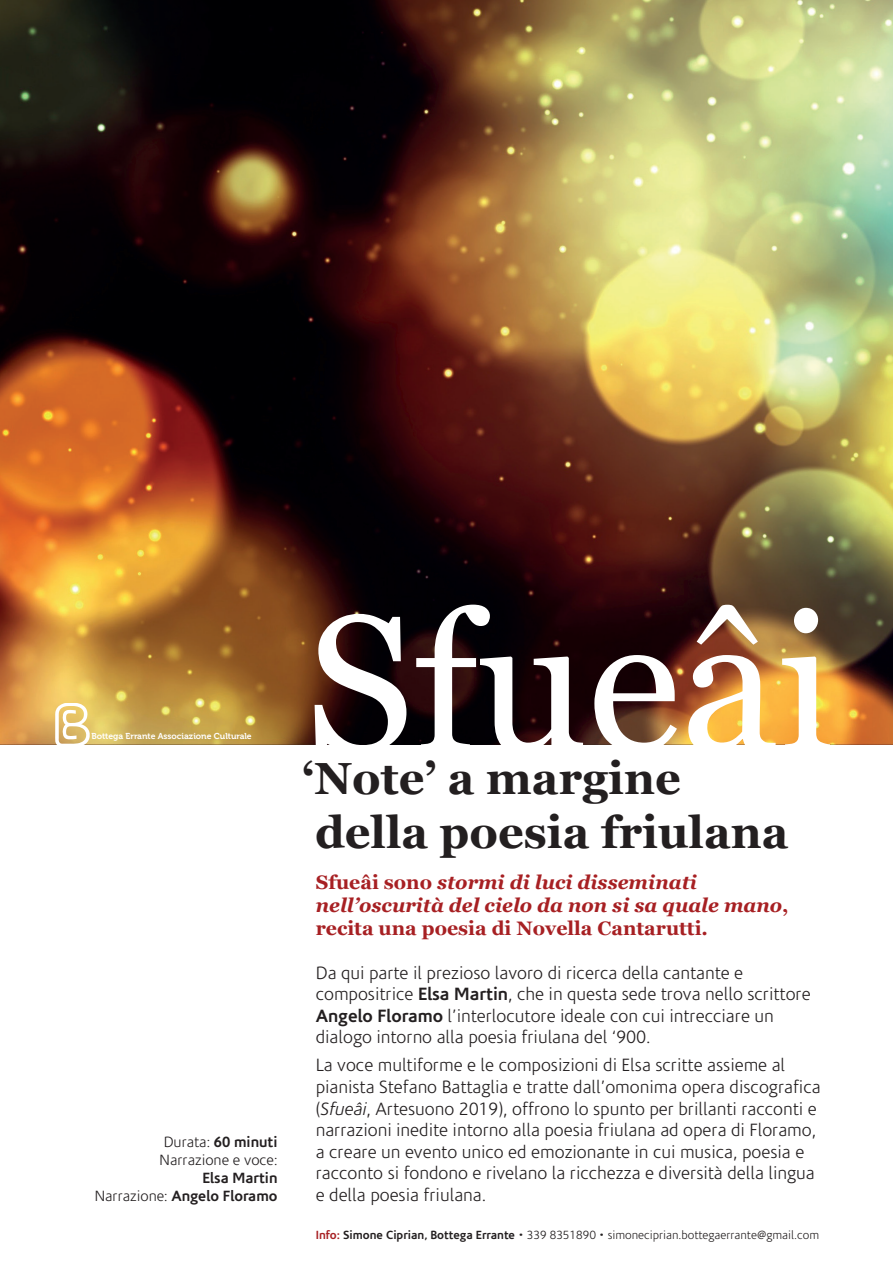
<style>
.page{position:relative;width:893px;height:1263px;background:#fff}
.page>*{position:absolute;margin:0;border:0;box-sizing:border-box;transform-origin:0 0}
.t1{font:192.9px "Georgia";color:#fff}
.t2{font:700 45px/54px "Georgia";color:#231f20}
.t3{font:italic 700 19.5px/23.4px "Georgia";color:#a72023}
.t4{font:300 18px/21.6px "Corisande";color:#231f20}
.t5{font:700 15px/18px "Corisande";color:#231f20;text-align:right}
.t6{font:300 15px/18px "Corisande";color:#231f20}
.t7{font:300 12px "Corisande";color:#231f20}
.t8{font:8.55px "Museo 700";color:#fff}
.s1{font-weight:700}
.s2{font-weight:300}
.s3{font-style:normal}
.s4{font-style:italic}
.s5{font-weight:700;color:#a72023}
</style>
<div class="page">
<img style="left:0;top:0;width:893px;height:744px">
<svg style="left:55px;top:703px;width:35px;height:42px"></svg>
<p class="t8" style="left:91px;top:732px;width:162px">Bottega Errante Associazione Culturale</p>
<p class="t6" style="left:160px;top:1133px;width:119px">Durata: <span class="s1">60 minuti<br></span>Narrazione e voce:</p>
<p class="t5" style="left:95px;top:1169px;width:184px">Elsa Martin<br><span class="s2">Narrazione:</span> Angelo Floramo</p>
<h1 class="t1" style="left:306px;top:543px;width:530px">Sfueâi</h1>
<h2 class="t2" style="left:302px;top:749px;width:488px">‘Note’ a margine della poesia friulana</h2>
<p class="t3" style="left:316px;top:869px;width:474px"><span class="s3">Sfueâi sono</span> stormi di luci disseminati nell’oscurità del cielo da non si sa quale mano<span class="s3">, recita una poesia di Novella Cantarutti.</span></p>
<p class="t4" style="left:316px;top:962px;width:496px">Da qui parte il prezioso lavoro di ricerca della cantante e compositrice <span class="s1">Elsa Martin</span>, che in questa sede trova nello scrittore <span class="s1">Angelo Floramo</span> l’interlocutore ideale con cui intrecciare un dialogo intorno alla poesia friulana del ‘900.</p>
<p class="t4" style="left:316px;top:1055px;width:506px">La voce multiforme e le composizioni di Elsa scritte assieme al pianista Stefano Battaglia e tratte dall’omonima opera discografica (<span class="s4">Sfueâi</span>, Artesuono 2019), offrono lo spunto per brillanti racconti e narrazioni inedite intorno alla poesia friulana ad opera di Floramo, a creare un evento unico ed emozionante in cui musica, poesia e racconto si fondono e rivelano la ricchezza e diversità della lingua e della poesia friulana.</p>
<p class="t7" style="left:316px;top:1228px;width:505px"><span class="s5">Info:</span> <span class="s1">Simone Ciprian, Bottega Errante</span> • 339 8351890 • simoneciprian.bottegaerrante@gmail.com</p>
</div>
